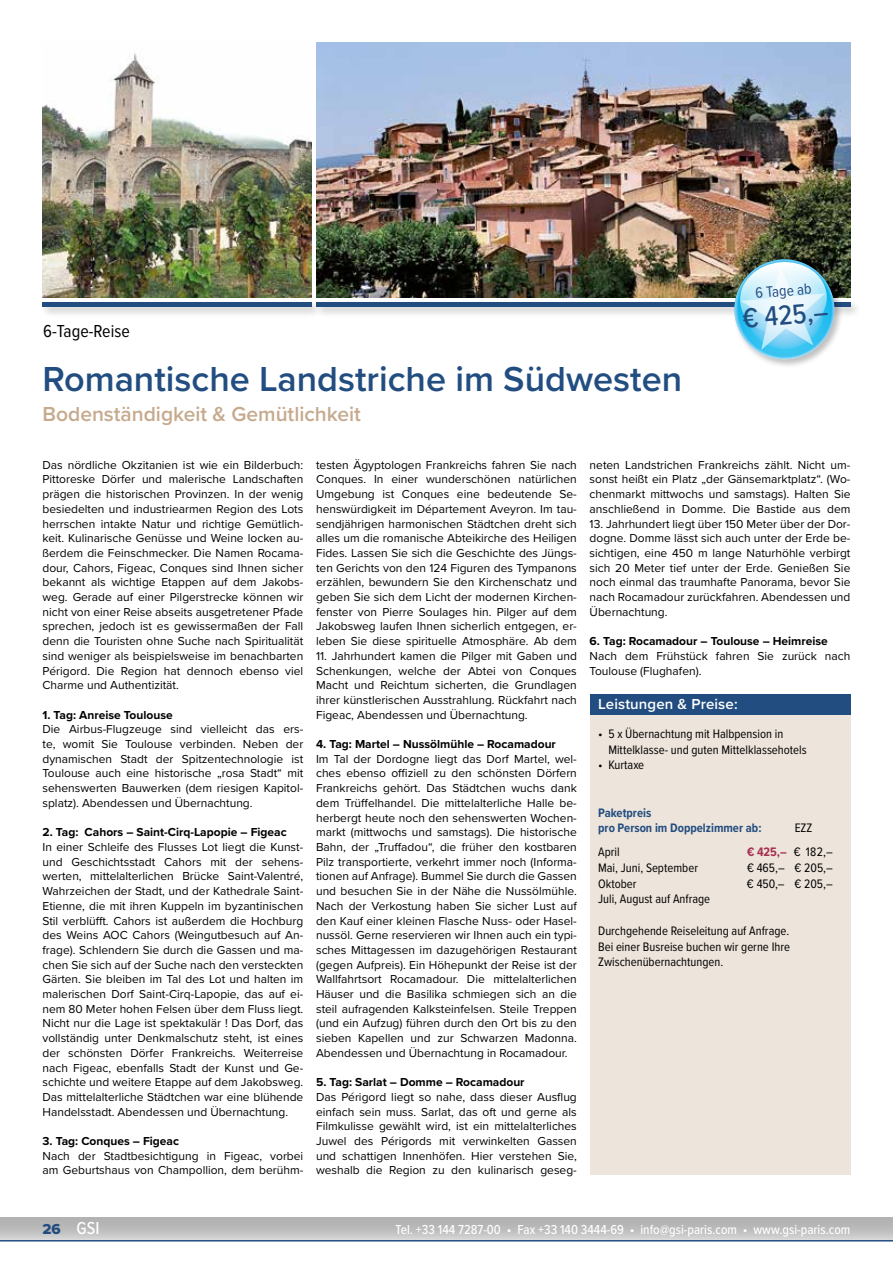
<style>
.page{position:relative;width:893px;height:1263px;background:#fff}
.page>*{position:absolute;margin:0;border:0;box-sizing:border-box;transform-origin:0 0}
.t1{font:600 36px "Proxima Nova";color:#224d80}
.t2{font:500 28.5px "Proxima Nova Cond";color:#224d80}
.t3{font:600 21px "Proxima Nova";color:#c6aa8e}
.t4{font:18px "Proxima Nova Cond";color:#000}
.t5{font:500 18px "Proxima Nova Cond";color:#fff}
.t6{font:15.6px "Proxima Nova Cond";color:#224d80}
.t7{font:600 15px "Proxima Nova";letter-spacing:.01em;color:#fff}
.t8{font:500 13.5px "Proxima Nova Cond";color:#fff}
.t9{font:12.75px/15.8px "Proxima Nova Cond";color:#000}
.t10{font:700 12.75px/15.8px "Proxima Nova Cond";color:#224d80}
.t11{font:700 12.75px "Proxima Nova Cond";color:#a53051}
.t12{font:12px/14.7px "Proxima Nova";color:#000;text-align:justify}
.t13{font:700 12px "Proxima Nova";color:#000}
.s1{font-weight:400;color:#000}
.s2{font-family:"Proxima Nova Extrabld";font-weight:400;font-size:15px;color:#224d80}
</style>
<div class="page">
<svg style="left:0;top:1218px;width:893px;height:21px;background:#bdbdbd"></svg>
<hr style="left:0;top:1240px;width:893px;height:1px;background:#224d80">
<img style="left:316px;top:43px;width:534px;height:255px">
<img style="left:43px;top:53px;width:269px;height:245px">
<div style="left:314px;top:299px;width:548px;height:19px;background:#000;opacity:.25"></div>
<hr style="left:316px;top:302px;width:534px;height:4px;background:#224d80">
<div style="left:40px;top:299px;width:283px;height:19px;background:#000;opacity:.25"></div>
<hr style="left:43px;top:302px;width:269px;height:4px;background:#224d80">
<div style="left:590px;top:695px;width:260px;height:21px;background:#224d80"></div>
<div style="left:732px;top:257px;width:112px;height:112px;background:#000;opacity:.25"></div>
<svg style="left:732px;top:257px;width:104px;height:104px"></svg>
<div style="left:590px;top:715px;width:260px;height:459px;background:#ede4db"></div>
<h3 class="t4" style="left:43px;top:318px;width:88px">6-Tage-Reise</h3>
<h1 class="t1" style="left:43px;top:352px;width:641px">Romantische Landstriche im Südwesten</h1>
<h3 class="t3" style="left:43px;top:398px;width:320px">Bodenständigkeit &amp; Gemütlichkeit</h3>
<h3 class="t6" style="left:754px;top:282px;width:58px;rotate:-5deg">6 Tage ab</h3>
<h2 class="t2" style="left:741px;top:298px;width:87px;rotate:-5deg">€ 425,–</h2>
<p class="t12" style="left:43px;top:457px;width:262px">Das nördliche Okzitanien ist wie ein Bilderbuch:<br>Pittoreske Dörfer und malerische Landschaften prägen die historischen Provinzen. In der wenig besiedelten und industriearmen Region des Lots herrschen intakte Natur und richtige Gemütlich&shy;keit. Kulinarische Genüsse und Weine locken au&shy;ßerdem die Feinschmecker. Die Namen Rocama&shy;dour, Cahors, Figeac, Conques sind Ihnen sicher bekannt als wichtige Etappen auf dem Jakobs&shy;weg. Gerade auf einer Pilgerstrecke können wir nicht von einer Reise abseits ausgetretener Pfade sprechen, jedoch ist es gewissermaßen der Fall denn die Touristen ohne Suche nach Spiritualität sind weniger als beispielsweise im benachbarten Périgord. Die Region hat dennoch ebenso viel Charme und Authentizität.</p>
<p class="t13" style="left:43px;top:706px;width:132px">1. Tag: Anreise Toulouse</p>
<p class="t12" style="left:43px;top:721px;width:262px">Die Airbus-Flugzeuge sind vielleicht das ers&shy;te, womit Sie Toulouse verbinden. Neben der dynamischen Stadt der Spitzentechnologie ist Toulouse auch eine historische „rosa Stadt“ mit sehenswerten Bauwerken (dem riesigen Kapitol&shy;splatz). Abendessen und Übernachtung.</p>
<p class="t13" style="left:43px;top:823px;width:246px">2. Tag: Cahors – Saint-Cirq-Lapopie – Figeac</p>
<p class="t12" style="left:43px;top:839px;width:262px">In einer Schleife des Flusses Lot liegt die Kunst&shy;und Geschichtsstadt Cahors mit der sehens&shy;werten, mittelalterlichen Brücke Saint-Valentré, Wahrzeichen der Stadt, und der Kathedrale Saint-Etienne, die mit ihren Kuppeln im byzantinischen Stil verblüfft. Cahors ist außerdem die Hochburg des Weins AOC Cahors (Weingutbesuch auf An&shy;frage). Schlendern Sie durch die Gassen und ma&shy;chen Sie sich auf der Suche nach den versteckten Gärten. Sie bleiben im Tal des Lot und halten im malerischen Dorf Saint-Cirq-Lapopie, das auf ei&shy;nem 80 Meter hohen Felsen über dem Fluss liegt.<br>Nicht nur die Lage ist spektakulär ! Das Dorf, das vollständig unter Denkmalschutz steht, ist eines der schönsten Dörfer Frankreichs. Weiterreise nach Figeac, ebenfalls Stadt der Kunst und Ge&shy;schichte und weitere Etappe auf dem Jakobsweg.<br>Das mittelalterliche Städtchen war eine blühende Handelsstadt. Abendessen und Übernachtung.</p>
<p class="t13" style="left:43px;top:1132px;width:138px">3. Tag: Conques – Figeac</p>
<p class="t12" style="left:43px;top:1148px;width:262px">Nach der Stadtbesichtigung in Figeac, vorbei am Geburtshaus von Champollion, dem berühm-</p>
<p class="t12" style="left:316px;top:457px;width:262px">testen Ägyptologen Frankreichs fahren Sie nach Conques. In einer wunderschönen natürlichen Umgebung ist Conques eine bedeutende Se&shy;henswürdigkeit im Département Aveyron. Im tau&shy;sendjährigen harmonischen Städtchen dreht sich alles um die romanische Abteikirche des Heiligen Fides. Lassen Sie sich die Geschichte des Jüngs&shy;ten Gerichts von den 124 Figuren des Tympanons erzählen, bewundern Sie den Kirchenschatz und geben Sie sich dem Licht der modernen Kirchen&shy;fenster von Pierre Soulages hin. Pilger auf dem Jakobsweg laufen Ihnen sicherlich entgegen, er&shy;leben Sie diese spirituelle Atmosphäre. Ab dem</p>
<p class="t12" style="left:316px;top:648px;width:262px">11. Jahrhundert kamen die Pilger mit Gaben und Schenkungen, welche der Abtei von Conques Macht und Reichtum sicherten, die Grundlagen ihrer künstlerischen Ausstrahlung. Rückfahrt nach Figeac, Abendessen und Übernachtung.</p>
<p class="t13" style="left:316px;top:735px;width:241px">4. Tag: Martel – Nussölmühle – Rocamadour</p>
<p class="t12" style="left:316px;top:751px;width:262px">Im Tal der Dordogne liegt das Dorf Martel, wel&shy;ches ebenso offiziell zu den schönsten Dörfern Frankreichs gehört. Das Städtchen wuchs dank dem Trüffelhandel. Die mittelalterliche Halle be&shy;herbergt heute noch den sehenswerten Wochen&shy;markt (mittwochs und samstags). Die historische Bahn, der „Truffadou“, die früher den kostbaren Pilz transportierte, verkehrt immer noch (Informa&shy;tionen auf Anfrage). Bummel Sie durch die Gassen und besuchen Sie in der Nähe die Nussölmühle.<br>Nach der Verkostung haben Sie sicher Lust auf den Kauf einer kleinen Flasche Nuss- oder Hasel&shy;nussöl. Gerne reservieren wir Ihnen auch ein typi&shy;sches Mittagessen im dazugehörigen Restaurant (gegen Aufpreis). Ein Höhepunkt der Reise ist der Wallfahrtsort Rocamadour. Die mittelalterlichen Häuser und die Basilika schmiegen sich an die steil aufragenden Kalksteinfelsen. Steile Treppen (und ein Aufzug) führen durch den Ort bis zu den sieben Kapellen und zur Schwarzen Madonna.<br>Abendessen und Übernachtung in Rocamadour.</p>
<p class="t13" style="left:316px;top:1073px;width:210px">5. Tag: Sarlat – Domme – Rocamadour</p>
<p class="t12" style="left:316px;top:1089px;width:262px">Das Périgord liegt so nahe, dass dieser Ausflug einfach sein muss. Sarlat, das oft und gerne als Filmkulisse gewählt wird, ist ein mittelalterliches Juwel des Périgords mit verwinkelten Gassen und schattigen Innenhöfen. Hier verstehen Sie, weshalb die Region zu den kulinarisch geseg-</p>
<p class="t12" style="left:590px;top:457px;width:262px">neten Landstrichen Frankreichs zählt. Nicht um&shy;sonst heißt ein Platz „der Gänsemarktplatz“. (Wo&shy;chenmarkt mittwochs und samstags). Halten Sie anschließend in Domme. Die Bastide aus dem</p>
<p class="t12" style="left:590px;top:516px;width:262px">13. Jahrhundert liegt über 150 Meter über der Dor&shy;dogne. Domme lässt sich auch unter der Erde be&shy;sichtigen, eine 450 m lange Naturhöhle verbirgt sich 20 Meter tief unter der Erde. Genießen Sie noch einmal das traumhafte Panorama, bevor Sie nach Rocamadour zurückfahren. Abendessen und Übernachtung.</p>
<p class="t13" style="left:590px;top:632px;width:240px">6. Tag: Rocamadour – Toulouse – Heimreise</p>
<p class="t12" style="left:590px;top:648px;width:262px">Nach dem Frühstück fahren Sie zurück nach<br>Toulouse (Flughafen).</p>
<p class="t7" style="left:598px;top:693px;width:141px">Leistungen &amp; Preise:</p>
<p class="t9" style="left:608px;top:725px;width:200px;text-indent:-10px">• 5 x Übernachtung mit Halbpension in<br>Mittelklasse- und guten Mittelklassehotels</p>
<p class="t9" style="left:598px;top:757px;width:48px">• Kurtaxe</p>
<p class="t10" style="left:598px;top:804px;width:165px">Paketpreis<br>pro Person im Doppelzimmer ab:</p>
<p class="t9" style="left:795px;top:820px;width:19px">EZZ</p>
<p class="t9" style="left:598px;top:843px;width:23px">April</p>
<p class="t11" style="left:747px;top:842px;width:87px">€ 425,– <span class="s1">€ 182,–</span></p>
<p class="t9" style="left:598px;top:859px;width:101px">Mai, Juni, September</p>
<p class="t9" style="left:747px;top:859px;width:87px">€ 465,– € 205,–</p>
<p class="t9" style="left:598px;top:875px;width:40px">Oktober</p>
<p class="t9" style="left:747px;top:875px;width:87px">€ 450,– € 205,–</p>
<p class="t9" style="left:598px;top:891px;width:114px">Juli, August auf Anfrage</p>
<p class="t9" style="left:598px;top:922px;width:193px;text-align:justify">Durchgehende Reiseleitung auf Anfrage.<br>Bei einer Busreise buchen wir gerne Ihre Zwischenübernachtungen.</p>
<h3 class="t5" style="left:43px;top:1214px;width:58px"><span class="s2">26</span> GSI</h3>
<p class="t8" style="left:396px;top:1219px;width:456px">Tel. +33 144 7287-00 • Fax +33 140 3444-69 • info@gsi-paris.com • www.gsi-paris.com</p>
</div>
